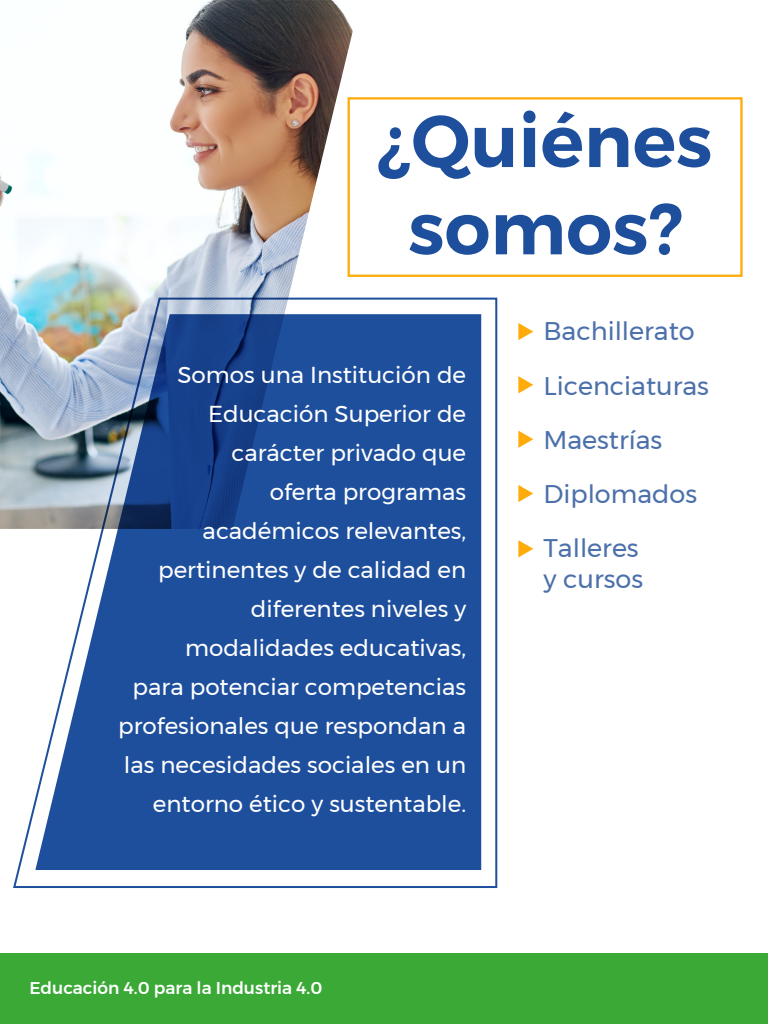
<style>
.page{position:relative;width:768px;height:1024px;background:#fff}
.page>*{position:absolute;margin:0;border:0;box-sizing:border-box;transform-origin:0 0}
.t1{font:600 72.7px/87.3px "Montserrat";color:#1e4f9d;text-align:center}
.t2{font:25.5px/54.3px "Montserrat";color:#4c70ab}
.t3{font:23px/39px "Montserrat";color:#fff;text-align:right}
.t4{font:500 17px "Montserrat";color:#fff}
</style>
<div class="page">
<img style="left:0;top:0;width:360px;height:529px">
<div style="left:348px;top:97px;width:395px;height:180px;border:2px solid #ffab0b"></div>
<svg style="left:518px;top:323px;width:15px;height:17px"></svg>
<svg style="left:518px;top:376px;width:15px;height:17px"></svg>
<svg style="left:518px;top:431px;width:15px;height:17px"></svg>
<svg style="left:518px;top:485px;width:15px;height:17px"></svg>
<svg style="left:518px;top:540px;width:15px;height:17px"></svg>
<div style="left:0;top:954px;width:768px;height:70px;background:#3aa936"></div>
<svg style="left:13px;top:298px;width:484px;height:590px"></svg>
<h1 class="t1" style="left:378px;top:98px;width:336px">¿Quiénes somos?</h1>
<p class="t3" style="left:118px;top:355px;width:350px">Somos una Institución de<br>Educación Superior de carácter privado que<br>oferta programas<br>académicos relevantes, pertinentes y de calidad en diferentes niveles y modalidades educativas,<br>para potenciar competencias profesionales que respondan a las necesidades sociales en un entorno ético y sustentable.</p>
<p class="t4" style="left:29px;top:974px;width:295px">Educación 4.0 para la Industria 4.0</p>
<p class="t2" style="left:543px;top:304px;width:167px">Bachillerato<br>Licenciaturas<br>Maestrías<br>Diplomados<br>Talleres</p>
<p class="t2" style="left:543px;top:552px;width:101px">y cursos</p>
</div>
